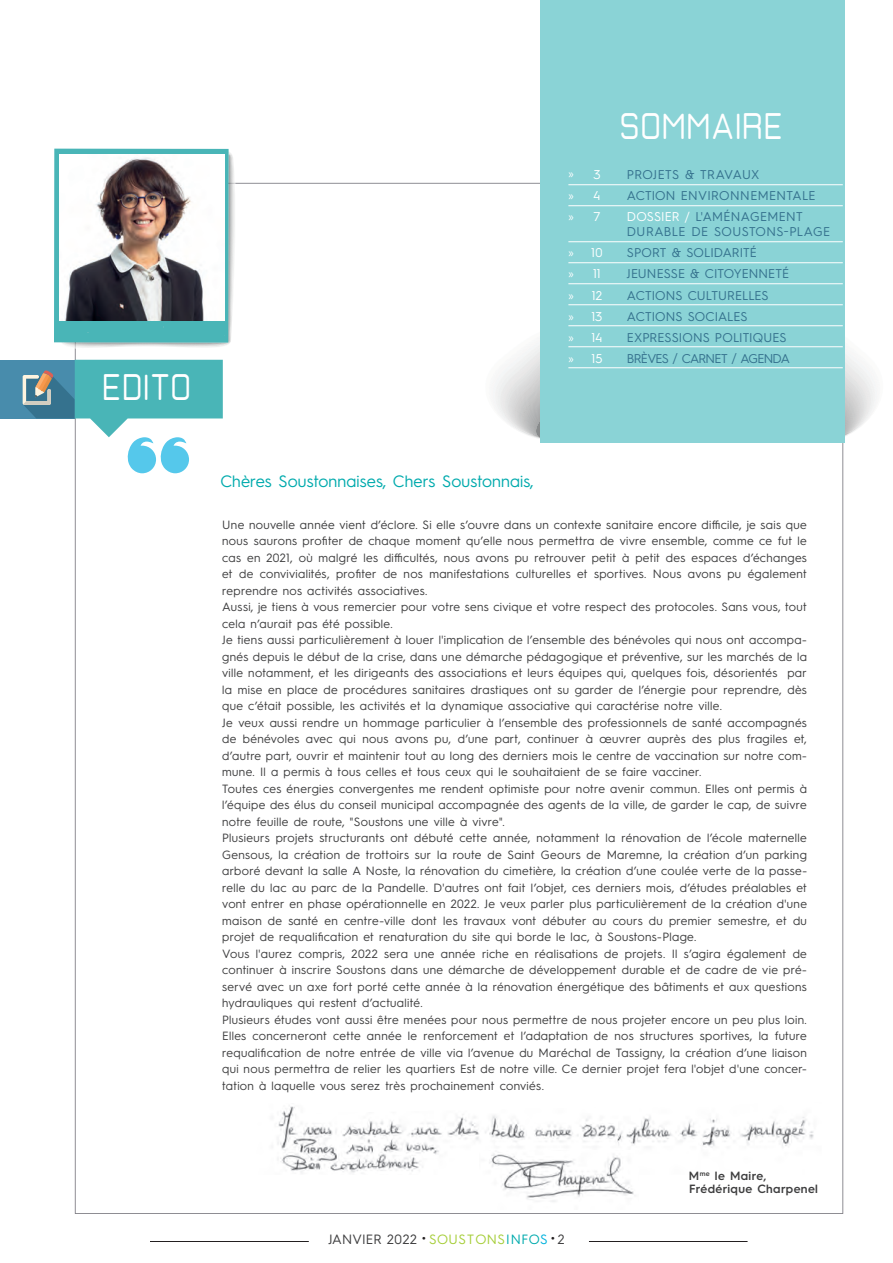
<style>
.page{position:relative;width:893px;height:1263px;background:#fff}
.page>*{position:absolute;margin:0;border:0;box-sizing:border-box;transform-origin:0 0}
.t1{font:36px "Basic Lightltd";letter-spacing:.02em;color:#fff}
.t2{font:16.5px "Hurme Geometric Sans 3";letter-spacing:.01em;color:#00aaad}
.t3{font:13.5px "Hurme Geometric Sans 3";letter-spacing:.04em;color:#3e3e3f}
.t4{font:12.75px/15px "Hurme Geometric Sans 3";letter-spacing:.01em;color:#35728e}
.t5{font:12.75px "Hurme Geometric Sans 3";letter-spacing:-.05em;color:#35728e}
.t6{font:12.75px "Hurme Geometric Sans 3";letter-spacing:.01em;color:#fff}
.t7{font:12.75px "Myriad Pro";color:#fff}
.t8{font:12px/16.5px "Hurme Geometric Sans 3";letter-spacing:.03em;color:#3e3e3f}
.t9{font:600 12px/13.5px "Hurme Geometric Sans 3";letter-spacing:.03em;color:#3e3e3f}
.s1{font-family:"Hurme Geometric Sans 3"}
.s2{color:#fff}
.s3{font-family:"Myriad Pro"}
.s4{font-size:16.5px;color:#231f20}
.s5{color:#a6ce39}
.s6{color:#00aaad}
.s7{color:#00b2dd}
</style>
<div class="page">
<svg style="left:150px;top:1241px;width:158px;height:1px"></svg>
<svg style="left:589px;top:1241px;width:158px;height:1px"></svg>
<svg style="left:493px;top:342px;width:47px;height:97px"></svg>
<svg style="left:844px;top:317px;width:33px;height:125px"></svg>
<div style="left:0;top:360px;width:75px;height:58px;background:#488cac"></div>
<svg style="left:23px;top:360px;width:200px;height:113px"></svg>
<div style="left:540px;top:0;width:304px;height:442px;background:#8ad3d6"></div>
<hr style="left:568px;top:184px;width:275px;height:1px;background:#fff">
<hr style="left:568px;top:205px;width:275px;height:1px;background:#fff">
<hr style="left:568px;top:241px;width:275px;height:1px;background:#fff">
<hr style="left:568px;top:262px;width:275px;height:1px;background:#fff">
<hr style="left:568px;top:283px;width:275px;height:1px;background:#fff">
<hr style="left:568px;top:304px;width:275px;height:1px;background:#fff">
<hr style="left:568px;top:325px;width:275px;height:1px;background:#fff">
<hr style="left:568px;top:346px;width:275px;height:1px;background:#fff">
<hr style="left:568px;top:367px;width:275px;height:1px;background:#fff">
<svg style="left:54px;top:149px;width:186px;height:200px"></svg>
<img style="left:59px;top:154px;width:165px;height:166px">
<img style="left:277px;top:1106px;width:537px;height:67px">
<img style="left:480px;top:1150px;width:159px;height:52px">
<h1 class="t1" style="left:102px;top:375px;width:90px">EDITO</h1>
<h1 class="t1" style="left:620px;top:113px;width:165px">SOMMAIRE</h1>
<p class="t7" style="left:568px;top:166px;width:34px">» <span class="s1">3</span></p>
<p class="t4" style="left:627px;top:167px;width:134px">PROJETS &amp; TRAVAUX</p>
<p class="t7" style="left:568px;top:188px;width:34px">» <span class="s1">4</span></p>
<p class="t4" style="left:627px;top:188px;width:190px">ACTION ENVIRONNEMENTALE</p>
<p class="t7" style="left:568px;top:209px;width:33px">» <span class="s1">7</span></p>
<p class="t4" style="left:627px;top:209px;width:205px"><span class="s2">DOSSIER /</span> L'AMÉNAGEMENT<br>DURABLE DE SOUSTONS-PLAGE</p>
<p class="t6" style="left:568px;top:244px;width:36px"><span class="s3">»</span> 10</p>
<p class="t4" style="left:627px;top:245px;width:131px">SPORT &amp; SOLIDARITÉ</p>
<p class="t6" style="left:568px;top:265px;width:34px"><span class="s3">»</span> 11</p>
<p class="t4" style="left:627px;top:266px;width:164px">JEUNESSE &amp; CITOYENNETÉ</p>
<p class="t6" style="left:568px;top:286px;width:35px"><span class="s3">»</span> 12</p>
<p class="t4" style="left:627px;top:287px;width:143px">ACTIONS CULTURELLES</p>
<p class="t6" style="left:568px;top:307px;width:36px"><span class="s3">»</span> 13</p>
<p class="t4" style="left:627px;top:308px;width:122px">ACTIONS SOCIALES</p>
<p class="t6" style="left:568px;top:328px;width:36px"><span class="s3">»</span> 14</p>
<p class="t4" style="left:627px;top:329px;width:161px">EXPRESSIONS POLITIQUES</p>
<p class="t6" style="left:568px;top:349px;width:36px"><span class="s3">»</span> 15</p>
<p class="t5" style="left:627px;top:349px;width:165px">BRÈVES / CARNET / AGENDA</p>
<h2 class="t2" style="left:220px;top:470px;width:315px">Chères Soustonnaises, Chers Soustonnais,</h2>
<p class="t8" style="left:222px;top:515px;width:586px">Une nouvelle année vient d’éclore. Si elle s’ouvre dans un contexte sanitaire encore difficile, je sais que nous saurons profiter de chaque moment qu’elle nous permettra de vivre ensemble, comme ce fut le cas en 2021, où malgré les difficultés, nous avons pu retrouver petit à petit des espaces d’échanges et de convivialités, profiter de nos manifestations culturelles et sportives. Nous avons pu également reprendre nos activités associatives.<br>Aussi, je tiens à vous remercier pour votre sens civique et votre respect des protocoles. Sans vous, tout cela n’aurait pas été possible.<br>Je tiens aussi particulièrement à louer l'implication de l’ensemble des bénévoles qui nous ont accompa&shy;gnés depuis le début de la crise, dans une démarche pédagogique et préventive, sur les marchés de la ville notamment, et les dirigeants des associations et leurs équipes qui, quelques fois, désorientés par la mise en place de procédures sanitaires drastiques ont su garder de l’énergie pour reprendre, dès que c’était possible, les activités et la dynamique associative qui caractérise notre ville.<br>Je veux aussi rendre un hommage particulier à l’ensemble des professionnels de santé accompagnés de bénévoles avec qui nous avons pu, d’une part, continuer à œuvrer auprès des plus fragiles et, d’autre part, ouvrir et maintenir tout au long des derniers mois le centre de vaccination sur notre com&shy;mune. Il a permis à tous celles et tous ceux qui le souhaitaient de se faire vacciner.<br>Toutes ces énergies convergentes me rendent optimiste pour notre avenir commun. Elles ont permis à l’équipe des élus du conseil municipal accompagnée des agents de la ville, de garder le cap, de suivre notre feuille de route, "Soustons une ville à vivre".<br>Plusieurs projets structurants ont débuté cette année, notamment la rénovation de l’école maternelle Gensous, la création de trottoirs sur la route de Saint Geours de Maremne, la création d’un parking arboré devant la salle A Noste, la rénovation du cimetière, la création d’une coulée verte de la passe&shy;relle du lac au parc de la Pandelle. D'autres ont fait l’objet, ces derniers mois, d’études préalables et vont entrer en phase opérationnelle en 2022. Je veux parler plus particulièrement de la création d'une maison de santé en centre-ville dont les travaux vont débuter au cours du premier semestre, et du projet de requalification et renaturation du site qui borde le lac, à Soustons-Plage.<br>Vous l'aurez compris, 2022 sera une année riche en réalisations de projets. Il s’agira également de continuer à inscrire Soustons dans une démarche de développement durable et de cadre de vie pré&shy;servé avec un axe fort porté cette année à la rénovation énergétique des bâtiments et aux questions hydrauliques qui restent d’actualité.<br>Plusieurs études vont aussi être menées pour nous permettre de nous projeter encore un peu plus loin.<br>Elles concerneront cette année le renforcement et l’adaptation de nos structures sportives, la future requalification de notre entrée de ville via l’avenue du Maréchal de Tassigny, la création d’une liaison qui nous permettra de relier les quartiers Est de notre ville. Ce dernier projet fera l'objet d'une concer&shy;tation à laquelle vous serez très prochainement conviés.</p>
<p class="t3" style="left:328px;top:1230px;width:238px">JANVIER 2022 <span class="s4">•</span> <span class="s5">SOUSTONS</span><span class="s6">INFO</span><span class="s7">S</span> <span class="s4">•</span> 2</p>
<p class="t9" style="left:689px;top:1168px;width:131px">M<sup>me</sup> le Maire,<br>Frédérique Charpenel</p>
</div>
